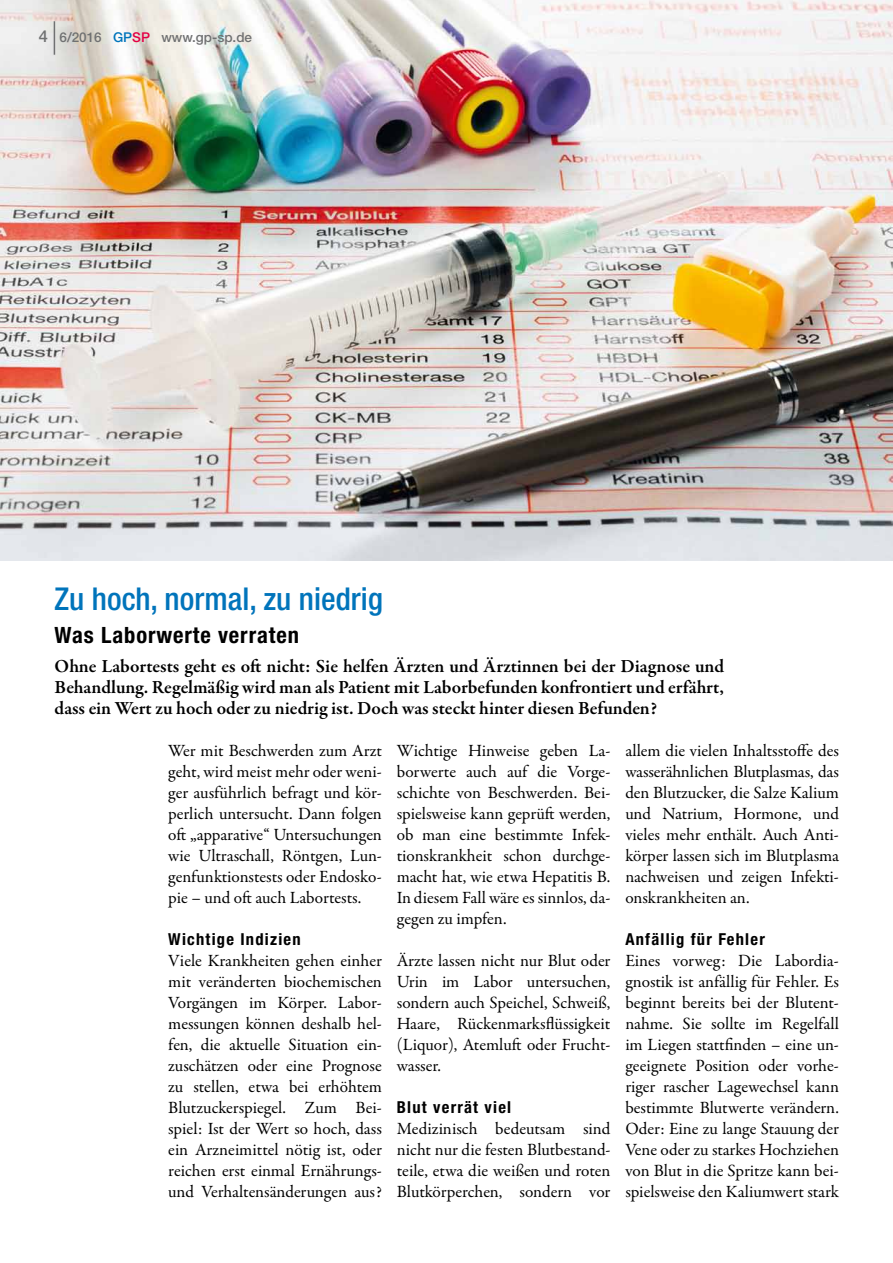
<style>
.page{position:relative;width:893px;height:1263px;background:#fff}
.page>*{position:absolute;margin:0;border:0;box-sizing:border-box;transform-origin:0 0}
.t1{font:500 condensed 31.5px "Helvetica Neue LT Std";color:#0074bb}
.t2{font:700 condensed 22.5px "Helvetica Neue LT";color:#000}
.t3{font:600 18.75px/21px "Garamond Premr Pro";color:#000;text-align:justify}
.t4{font:17.25px/21px "Garamond Premr Pro";letter-spacing:-.005em;color:#000;text-align:justify}
.t5{font:700 condensed 16.5px "Helvetica Neue LT";letter-spacing:.075em;color:#000}
.t6{font:500 13.5px "Helvetica Neue LT";color:#707172}
.s1{font-size:16.5px}
.s2{color:#0074bb}
.s3{color:#e30045}
</style>
<div class="page">
<img style="left:0;top:0;width:893px;height:561px">
<hr style="left:54px;top:21px;width:1px;height:34px;background:#707172">
<p class="t6" style="left:39px;top:29px;width:215px"><span class="s1">4</span> 6/2016 <span class="s2">GP</span><span class="s3">SP</span> www.gp-sp.de</p>
<h1 class="t1" style="left:55px;top:580px;width:330px">Zu hoch, normal, zu niedrig</h1>
<h2 class="t2" style="left:55px;top:621px;width:246px">Was Laborwerte verraten</h2>
<p class="t3" style="left:55px;top:656px;width:671px">Ohne Labortests geht es oft nicht: Sie helfen Ärzten und Ärztinnen bei der Diagnose und Behandlung. Regelmäßig wird man als Patient mit Laborbefunden konfrontiert und erfährt, dass ein Wert zu hoch oder zu niedrig ist. Doch was steckt hinter diesen Befunden?</p>
<p class="t4" style="left:168px;top:740px;width:215px">Wer mit Beschwerden zum Arzt geht, wird meist mehr oder weni&shy;ger ausführlich befragt und kör&shy;perlich untersucht. Dann folgen oft „apparative“ Untersuchungen wie Ultraschall, Röntgen, Lun&shy;genfunktionstests oder Endosko&shy;pie – und oft auch Labortests.</p>
<p class="t5" style="left:168px;top:929px;width:134px">Wichtige Indizien</p>
<p class="t4" style="left:168px;top:950px;width:215px">Viele Krankheiten gehen einher mit veränderten biochemischen Vorgängen im Körper. Labor&shy;messungen können deshalb hel&shy;fen, die aktuelle Situation ein&shy;zuschätzen oder eine Prognose zu stellen, etwa bei erhöhtem Blutzuckerspiegel. Zum Bei&shy;spiel: Ist der Wert so hoch, dass ein Arzneimittel nötig ist, oder reichen erst einmal Ernährungs&shy;und Verhaltensänderungen aus?</p>
<p class="t4" style="left:397px;top:740px;width:215px">Wichtige Hinweise geben La&shy;borwerte auch auf die Vorge&shy;schichte von Beschwerden. Bei&shy;spielsweise kann geprüft werden, ob man eine bestimmte Infek&shy;tionskrankheit schon durchge&shy;macht hat, wie etwa Hepatitis B.<br>In diesem Fall wäre es sinnlos, da&shy;gegen zu impfen.</p>
<p class="t4" style="left:397px;top:950px;width:215px">Ärzte lassen nicht nur Blut oder Urin im Labor untersuchen, sondern auch Speichel, Schweiß, Haare, Rückenmarksflüssigkeit (Liquor), Atemluft oder Frucht&shy;wasser.</p>
<p class="t5" style="left:397px;top:1097px;width:116px">Blut verrät viel</p>
<p class="t4" style="left:397px;top:1118px;width:215px">Medizinisch bedeutsam sind nicht nur die festen Blutbestand&shy;teile, etwa die weißen und roten Blutkörperchen, sondern vor</p>
<p class="t4" style="left:625px;top:740px;width:215px">allem die vielen Inhaltsstoffe des wasserähnlichen Blutplasmas, das den Blutzucker, die Salze Kalium und Natrium, Hormone, und vieles mehr enthält. Auch Anti&shy;körper lassen sich im Blutplasma nachweisen und zeigen Infekti&shy;onskrankheiten an.</p>
<p class="t5" style="left:625px;top:929px;width:141px">Anfällig für Fehler</p>
<p class="t4" style="left:625px;top:950px;width:215px">Eines vorweg: Die Labordia&shy;gnostik ist anfällig für Fehler. Es beginnt bereits bei der Blutent&shy;nahme. Sie sollte im Regelfall im Liegen stattfinden – eine un&shy;geeignete Position oder vorhe&shy;riger rascher Lagewechsel kann bestimmte Blutwerte verändern.<br>Oder: Eine zu lange Stauung der Vene oder zu starkes Hochziehen von Blut in die Spritze kann bei&shy;spielsweise den Kaliumwert stark</p>
</div>
